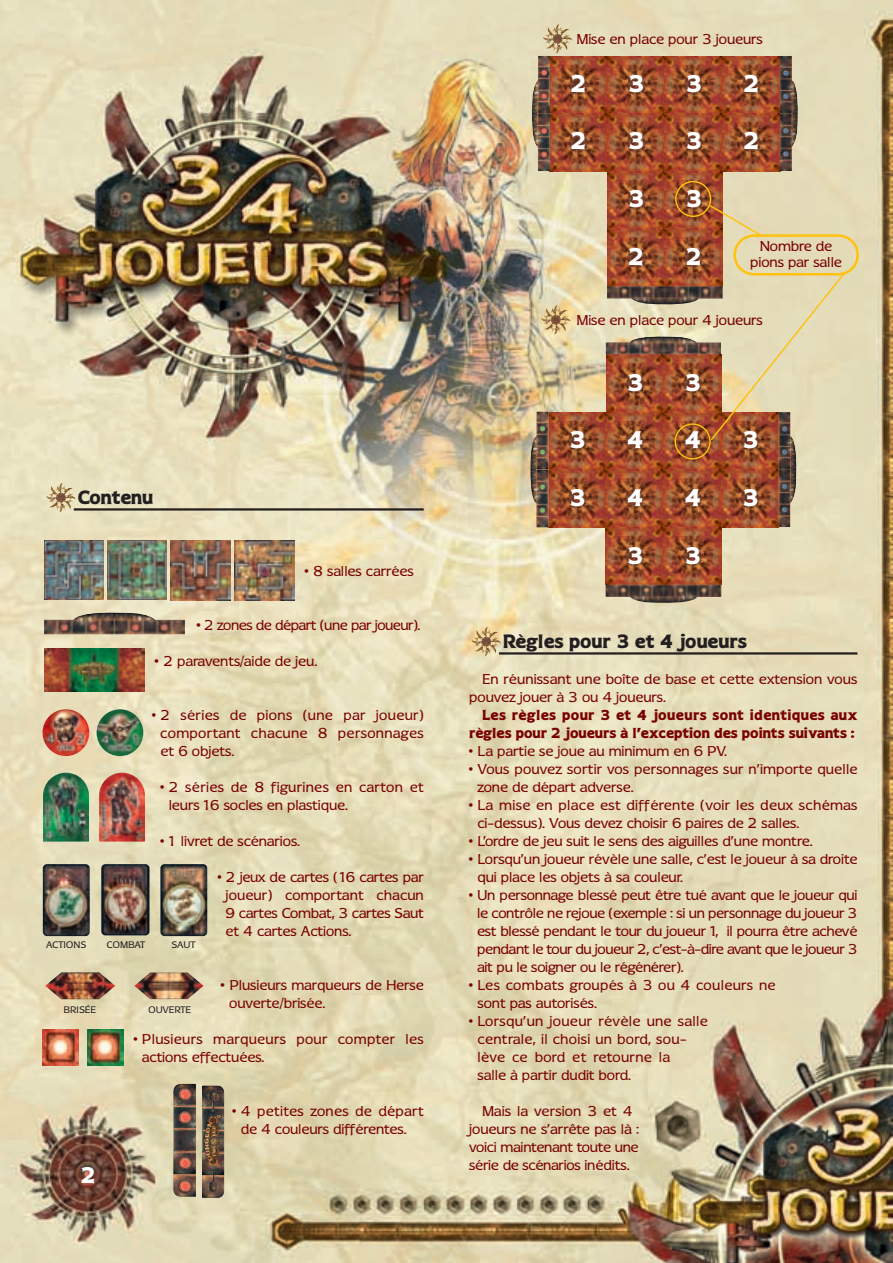
<style>
.page{position:relative;width:893px;height:1263px;background:#fff}
.page>*{position:absolute;margin:0;border:0;box-sizing:border-box;transform-origin:0 0}
.t1{font:800 22.5px "TF Dierama";color:#fff}
.t2{font:800 21px "TF Dierama";color:#fff}
.t3{font:800 18px "TF Dierama";color:#231f20}
.t4{font:13.5px/18px "TF Dierama";color:#790100}
.t5{font:13.5px/18px "TF Dierama";letter-spacing:.03em;color:#790100}
.t6{font:800 13.5px/18px "TF Dierama";color:#790100;text-align:right}
.t7{font:13.5px "TF Dierama";letter-spacing:-.03em;color:#790100}
.t8{font:9px "TF Dierama";color:#231f20}
</style>
<div class="page">
<img style="left:0;top:0;width:893px;height:1263px">
<hr style="left:74px;top:508px;width:350px;height:3px;background:#231f20">
<img style="left:46px;top:483px;width:29px;height:29px">
<hr style="left:499px;top:652px;width:358px;height:3px;background:#231f20">
<img style="left:471px;top:627px;width:30px;height:29px">
<img style="left:97px;top:709px;width:46px;height:47px;border-radius:50%">
<img style="left:43px;top:709px;width:46px;height:47px;border-radius:50%">
<img style="left:43px;top:773px;width:46px;height:68px">
<img style="left:99px;top:773px;width:46px;height:68px">
<img style="left:44px;top:612px;width:141px;height:22px">
<img style="left:43px;top:1029px;width:36px;height:36px">
<img style="left:44px;top:540px;width:60px;height:60px">
<img style="left:107px;top:540px;width:60px;height:60px">
<img style="left:171px;top:540px;width:59px;height:60px">
<img style="left:235px;top:541px;width:59px;height:59px">
<img style="left:44px;top:648px;width:100px;height:43px">
<img style="left:43px;top:864px;width:47px;height:72px;border-radius:4px">
<img style="left:101px;top:864px;width:49px;height:71px;border-radius:4px">
<img style="left:160px;top:864px;width:47px;height:72px;border-radius:4px">
<img style="left:45px;top:972px;width:70px;height:27px">
<img style="left:134px;top:972px;width:70px;height:27px">
<img style="left:87px;top:1029px;width:36px;height:36px">
<img style="left:173px;top:1083px;width:23px;height:114px">
<img style="left:202px;top:1085px;width:22px;height:114px">
<img style="left:532px;top:56px;width:266px;height:115px">
<svg style="left:607px;top:56px;width:58px;height:58px;background:#9b4b2b"></svg>
<svg style="left:665px;top:56px;width:58px;height:58px;background:#9b4b2b"></svg>
<svg style="left:723px;top:56px;width:57px;height:58px;background:#9b4b2b"></svg>
<svg style="left:550px;top:114px;width:57px;height:57px;background:#9a4c2b"></svg>
<svg style="left:607px;top:114px;width:58px;height:57px;background:#9b4b2b"></svg>
<svg style="left:665px;top:114px;width:58px;height:57px;background:#9b4b2b"></svg>
<img style="left:607px;top:171px;width:67px;height:133px">
<svg style="left:665px;top:171px;width:58px;height:58px"></svg>
<svg style="left:607px;top:229px;width:58px;height:57px;background:#9b4b2b"></svg>
<svg style="left:665px;top:229px;width:9px;height:57px"></svg>
<svg style="left:723px;top:114px;width:57px;height:57px;background:#9a4c2b"></svg>
<img style="left:530px;top:412px;width:267px;height:115px">
<svg style="left:606px;top:412px;width:58px;height:58px;background:#9b4b2b"></svg>
<svg style="left:664px;top:412px;width:57px;height:58px"></svg>
<svg style="left:721px;top:459px;width:58px;height:11px"></svg>
<svg style="left:548px;top:470px;width:58px;height:57px;background:#9b4c2c"></svg>
<svg style="left:606px;top:470px;width:58px;height:57px;background:#9b4b2b"></svg>
<svg style="left:664px;top:470px;width:57px;height:57px;background:#9a4c2b"></svg>
<img style="left:606px;top:527px;width:115px;height:76px">
<svg style="left:664px;top:527px;width:57px;height:58px;background:#9b4b2b"></svg>
<img style="left:605px;top:336px;width:69px;height:76px">
<svg style="left:664px;top:354px;width:10px;height:58px"></svg>
<svg style="left:721px;top:470px;width:58px;height:57px;background:#9b4c2b"></svg>
<img style="left:541px;top:305px;width:29px;height:29px">
<img style="left:543px;top:24px;width:29px;height:29px">
<svg style="left:674px;top:181px;width:185px;height:278px;background:#cdb28c"></svg>
<h3 class="t3" style="left:78px;top:487px;width:77px">Contenu</h3>
<p class="t4" style="left:305px;top:562px;width:110px">• 8 salles carrées</p>
<p class="t7" style="left:197px;top:617px;width:225px">• 2 zones de départ (une par joueur).</p>
<p class="t4" style="left:155px;top:652px;width:164px">• 2 paravents/aide de jeu.</p>
<p class="t4" style="left:160px;top:706px;width:265px;text-align:justify;text-indent:-8px">• 2 séries de pions (une par joueur) comportant chacune 8 personnages et 6 objets.</p>
<p class="t4" style="left:169px;top:778px;width:257px;text-indent:-8px">• 2 séries de 8 figurines en carton et leurs 16 socles en plastique.</p>
<p class="t4" style="left:161px;top:832px;width:141px">• 1 livret de scénarios.</p>
<p class="t4" style="left:226px;top:868px;width:200px;text-align:justify;text-indent:-8px">• 2 jeux de cartes (16 cartes par joueur) comportant chacun 9 cartes Combat, 3 cartes Saut et 4 cartes Actions.</p>
<p class="t8" style="left:46px;top:939px;width:42px">ACTIONS</p>
<p class="t8" style="left:106px;top:939px;width:40px">COMBAT</p>
<p class="t8" style="left:171px;top:939px;width:25px">SAUT</p>
<p class="t8" style="left:64px;top:1004px;width:34px">BRISÉE</p>
<h2 class="t2" style="left:81px;top:1164px;width:17px">2</h2>
<p class="t4" style="left:229px;top:976px;width:196px;text-indent:-8px">• Plusieurs marqueurs de Herse ouverte/brisée.</p>
<p class="t5" style="left:142px;top:1030px;width:283px;text-indent:-8px">• Plusieurs marqueurs pour compter les actions effectuées.</p>
<p class="t8" style="left:148px;top:1004px;width:45px">OUVERTE</p>
<p class="t4" style="left:241px;top:1102px;width:185px;text-indent:-8px">• 4 petites zones de départ de 4 couleurs différentes.</p>
<p class="t4" style="left:576px;top:30px;width:188px">Mise en place pour 3 joueurs</p>
<h1 class="t1" style="left:571px;top:71px;width:18px">2</h1>
<h1 class="t1" style="left:628px;top:71px;width:18px">3</h1>
<h1 class="t1" style="left:686px;top:71px;width:18px">3</h1>
<h1 class="t1" style="left:743px;top:71px;width:18px">2</h1>
<h1 class="t1" style="left:571px;top:129px;width:18px">2</h1>
<h1 class="t1" style="left:628px;top:129px;width:18px">3</h1>
<h1 class="t1" style="left:686px;top:129px;width:18px">3</h1>
<h1 class="t1" style="left:628px;top:186px;width:18px">3</h1>
<h1 class="t1" style="left:686px;top:186px;width:18px">3</h1>
<h1 class="t1" style="left:628px;top:244px;width:18px">2</h1>
<h1 class="t1" style="left:686px;top:244px;width:18px">2</h1>
<h1 class="t1" style="left:743px;top:129px;width:18px">2</h1>
<p class="t4" style="left:750px;top:238px;width:93px;line-height:16.2px;text-align:center">Nombre de pions par salle</p>
<p class="t4" style="left:576px;top:311px;width:188px">Mise en place pour 4 joueurs</p>
<h1 class="t1" style="left:627px;top:370px;width:18px">3</h1>
<h1 class="t1" style="left:685px;top:370px;width:18px">3</h1>
<h1 class="t1" style="left:569px;top:427px;width:18px">3</h1>
<h1 class="t1" style="left:627px;top:427px;width:18px">4</h1>
<h1 class="t1" style="left:685px;top:427px;width:18px">4</h1>
<h1 class="t1" style="left:569px;top:485px;width:18px">3</h1>
<h1 class="t1" style="left:627px;top:485px;width:18px">4</h1>
<h1 class="t1" style="left:685px;top:485px;width:18px">4</h1>
<h1 class="t1" style="left:627px;top:543px;width:18px">3</h1>
<h1 class="t1" style="left:685px;top:543px;width:18px">3</h1>
<h1 class="t1" style="left:742px;top:427px;width:18px">3</h1>
<h1 class="t1" style="left:742px;top:485px;width:18px">3</h1>
<h3 class="t3" style="left:503px;top:631px;width:246px">Règles pour 3 et 4 joueurs</h3>
<p class="t4" style="left:469px;top:670px;width:390px;text-indent:13px">En réunissant une boîte de base et cette extension vous pouvez jouer à 3 ou 4 joueurs.</p>
<p class="t6" style="left:469px;top:706px;width:390px">Les règles pour 3 et 4 joueurs sont identiques aux règles pour 2 joueurs à l’exception des points suivants :</p>
<p class="t4" style="left:469px;top:742px;width:259px">• La partie se joue au minimum en 6 PV.</p>
<p class="t4" style="left:477px;top:760px;width:381px;text-indent:-8px">• Vous pouvez sortir vos personnages sur n’importe quelle zone de départ adverse.</p>
<p class="t4" style="left:477px;top:796px;width:382px;text-indent:-8px">• La mise en place est différente (voir les deux schémas ci-dessus). Vous devez choisir 6 paires de 2 salles.</p>
<p class="t4" style="left:469px;top:832px;width:345px">• L’ordre de jeu suit le sens des aiguilles d’une montre.</p>
<p class="t4" style="left:477px;top:850px;width:381px;text-indent:-8px">• Lorsqu’un joueur révèle une salle, c’est le joueur à sa droite qui place les objets à sa couleur.</p>
<p class="t4" style="left:477px;top:886px;width:382px;text-align:justify;text-indent:-8px">• Un personnage blessé peut être tué avant que le joueur qui le contrôle ne rejoue (exemple : si un personnage du joueur 3 est blessé pendant le tour du joueur 1, il pourra être achevé pendant le tour du joueur 2, c’est-à-dire avant que le joueur 3 ait pu le soigner ou le régénérer).</p>
<p class="t5" style="left:477px;top:976px;width:299px;text-indent:-8px">• Les combats groupés à 3 ou 4 couleurs ne sont pas autorisés.</p>
<p class="t5" style="left:477px;top:1012px;width:232px;text-indent:-8px">• Lorsqu’un joueur révèle une salle centrale, il choisi un bord, sou&shy;lève ce bord et retourne la<br>salle à partir dudit bord.</p>
<p class="t4" style="left:469px;top:1102px;width:172px;text-indent:13px">Mais la version 3 et 4 joueurs ne s’arrête pas là : voici maintenant toute une série de scénarios inédits.</p>
</div>
